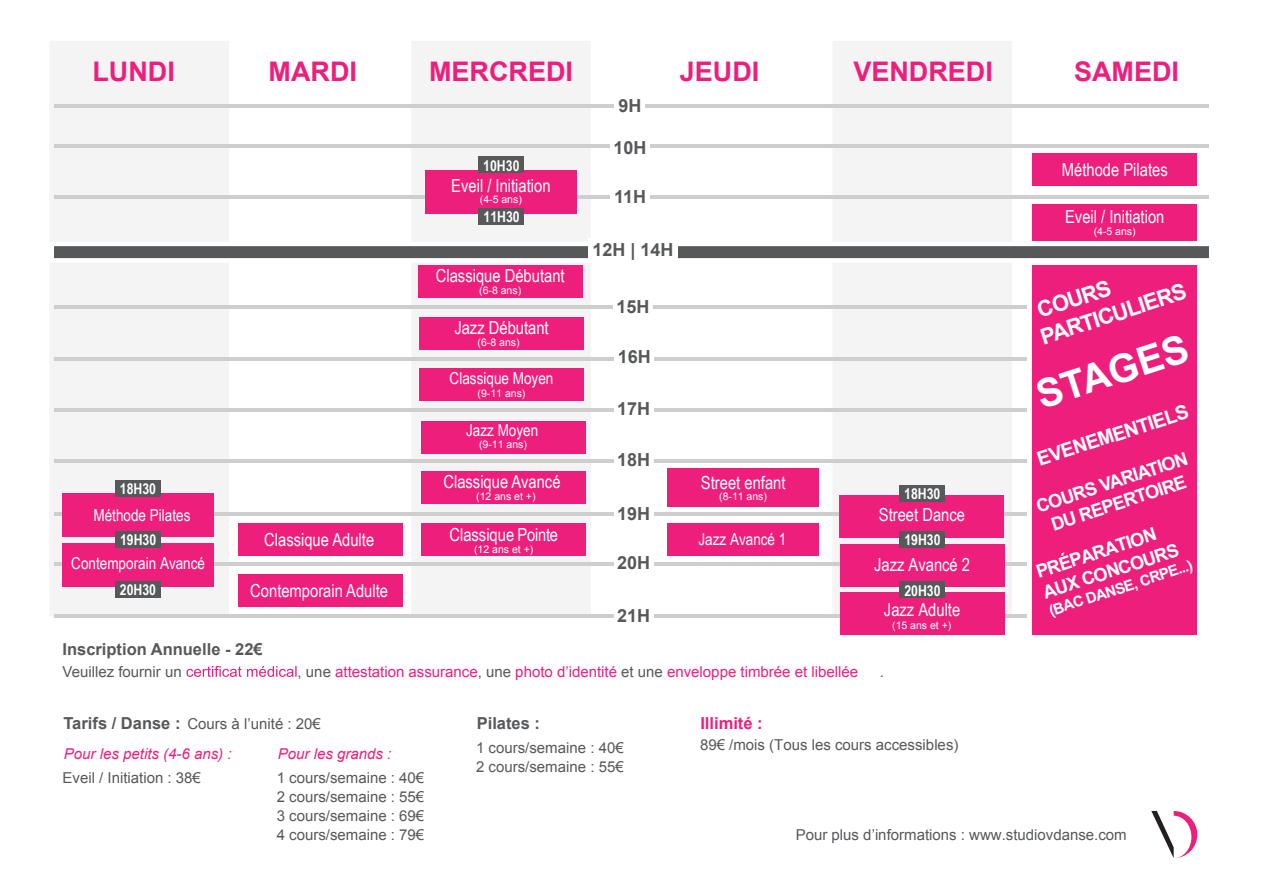
<style>
.page{position:relative;width:1263px;height:893px;background:#fff}
.page>*{position:absolute;margin:0;border:0;box-sizing:border-box;transform-origin:0 0}
.t1{font:700 39px "Arial";color:#fff}
.t2{font:700 27px "Arial";color:#ee1e7c}
.t3{font:700 22.05px/26.5px "Arial";color:#fff}
.t4{font:700 19.5px "Arial";color:#fff}
.t5{font:700 18.15px/21.9px "Arial";color:#fff}
.t6{font:18px "Arial Narrow";color:#fff}
.t7{font:700 18px "Arial";color:#57585a}
.t8{font:16.5px "Arial Narrow";color:#fff}
.t9{font:700 16.5px "Arial";color:#57585a}
.t10{font:700 16.5px "Arial";color:#ee1e7c}
.t11{font:15px/18.8px "Arial";color:#57585a}
.t12{font:15px "Arial";color:#ee1e7c}
.t13{font:700 15px "Arial Narrow";color:#fff}
.t14{font:italic 15px "Arial";color:#ee1e7c}
.t15{font:700 15px "Arial";color:#fff}
.t16{font:10.5px "Arial";color:#fff}
.s1{color:#57585a}
.s2{font-weight:700;font-size:16.5px}
</style>
<div class="page">
<div style="left:1032px;top:265px;width:165px;height:370px;background:#ee1e7c"></div>
<div style="left:48px;top:39px;width:183px;height:579px;background:#f4f4f4;border:2px solid #fff"></div>
<div style="left:410px;top:39px;width:182px;height:579px;background:#f4f4f4;border:2px solid #fff"></div>
<div style="left:831px;top:39px;width:182px;height:579px;background:#f4f4f4"></div>
<svg style="left:186px;top:666px;width:111px;height:11px"></svg>
<div style="left:418px;top:265px;width:165px;height:33px;background:#ee1e7c"></div>
<div style="left:419px;top:318px;width:165px;height:32px;background:#ee1e7c"></div>
<div style="left:238px;top:523px;width:165px;height:33px;background:#ee1e7c"></div>
<div style="left:238px;top:574px;width:165px;height:33px;background:#ee1e7c"></div>
<div style="left:420px;top:471px;width:165px;height:33px;background:#ee1e7c"></div>
<div style="left:419px;top:368px;width:165px;height:32px;background:#ee1e7c"></div>
<div style="left:420px;top:421px;width:165px;height:32px;background:#ee1e7c"></div>
<div style="left:1032px;top:204px;width:165px;height:36px;background:#ee1e7c"></div>
<div style="left:421px;top:523px;width:165px;height:33px;background:#ee1e7c"></div>
<hr style="left:54px;top:104px;width:1155px;height:4px;background:#cdced0">
<hr style="left:54px;top:144px;width:1155px;height:4px;background:#cdced0">
<hr style="left:54px;top:195px;width:1155px;height:4px;background:#cdced0">
<hr style="left:54px;top:305px;width:972px;height:4px;background:#cdced0">
<hr style="left:54px;top:512px;width:972px;height:4px;background:#cdced0">
<hr style="left:54px;top:357px;width:972px;height:4px;background:#cdced0">
<hr style="left:54px;top:562px;width:972px;height:4px;background:#cdced0">
<hr style="left:54px;top:408px;width:972px;height:4px;background:#cdced0">
<hr style="left:54px;top:614px;width:972px;height:4px;background:#cdced0">
<hr style="left:54px;top:459px;width:972px;height:4px;background:#cdced0">
<div style="left:614px;top:91px;width:31px;height:26px;background:#fff"></div>
<div style="left:610px;top:139px;width:39px;height:22px;background:#fff"></div>
<div style="left:610px;top:187px;width:39px;height:25px;background:#fff"></div>
<svg style="left:50px;top:242px;width:1159px;height:21px"></svg>
<div style="left:613px;top:298px;width:39px;height:18px;background:#fff"></div>
<div style="left:614px;top:349px;width:39px;height:19px;background:#fff"></div>
<div style="left:614px;top:398px;width:39px;height:19px;background:#fff"></div>
<div style="left:614px;top:452px;width:39px;height:16px;background:#fff"></div>
<div style="left:614px;top:506px;width:39px;height:16px;background:#fff"></div>
<div style="left:614px;top:555px;width:39px;height:18px;background:#fff"></div>
<div style="left:614px;top:608px;width:39px;height:18px;background:#fff"></div>
<div style="left:588px;top:239px;width:89px;height:24px;background:#fff"></div>
<div style="left:1032px;top:154px;width:165px;height:32px;background:#ee1e7c"></div>
<svg style="left:1151px;top:811px;width:46px;height:47px"></svg>
<div style="left:839px;top:495px;width:165px;height:43px;background:#ee1e7c"></div>
<div style="left:840px;top:544px;width:164px;height:43px;background:#ee1e7c"></div>
<div style="left:840px;top:592px;width:164px;height:43px;background:#ee1e7c"></div>
<div style="left:899px;top:532px;width:46px;height:16px;background:#57585a"></div>
<div style="left:899px;top:582px;width:46px;height:16px;background:#57585a"></div>
<div style="left:899px;top:486px;width:46px;height:16px;background:#57585a"></div>
<div style="left:667px;top:468px;width:151px;height:38px;background:#ee1e7c"></div>
<div style="left:667px;top:523px;width:151px;height:33px;background:#ee1e7c"></div>
<div style="left:62px;top:543px;width:151px;height:44px;background:#ee1e7c"></div>
<div style="left:62px;top:493px;width:151px;height:44px;background:#ee1e7c"></div>
<div style="left:115px;top:581px;width:45px;height:17px;background:#57585a"></div>
<div style="left:115px;top:532px;width:45px;height:16px;background:#57585a"></div>
<div style="left:115px;top:480px;width:45px;height:17px;background:#57585a"></div>
<div style="left:425px;top:170px;width:151px;height:43px;background:#ee1e7c"></div>
<div style="left:478px;top:208px;width:46px;height:16px;background:#57585a"></div>
<div style="left:478px;top:157px;width:46px;height:16px;background:#57585a"></div>
<h2 class="t2" style="left:92px;top:53px;width:84px">LUNDI</h2>
<h2 class="t2" style="left:269px;top:53px;width:90px">MARDI</h2>
<h2 class="t2" style="left:429px;top:53px;width:145px">MERCREDI</h2>
<h2 class="t2" style="left:680px;top:53px;width:81px">JEUDI</h2>
<h2 class="t2" style="left:853px;top:53px;width:141px">VENDREDI</h2>
<h2 class="t2" style="left:1074px;top:53px;width:107px">SAMEDI</h2>
<p class="t13" style="left:120px;top:478px;width:38px">18H30</p>
<p class="t8" style="left:93px;top:503px;width:99px">Méthode Pilates</p>
<p class="t8" style="left:71px;top:551px;width:135px">Contemporain Avancé</p>
<p class="t13" style="left:120px;top:579px;width:38px">20H30</p>
<p class="t13" style="left:120px;top:529px;width:38px">19H30</p>
<p class="t6" style="left:264px;top:526px;width:111px">Classique Adulte</p>
<p class="t6" style="left:250px;top:578px;width:139px">Contemporain Adulte</p>
<p class="t9" style="left:63px;top:638px;width:202px">Inscription Annuelle - 22€</p>
<p class="t13" style="left:483px;top:154px;width:38px">10H30</p>
<p class="t6" style="left:451px;top:172px;width:101px">Eveil / Initiation</p>
<p class="t16" style="left:480px;top:193px;width:44px">(4-5 ans)</p>
<p class="t13" style="left:483px;top:205px;width:38px">11H30</p>
<p class="t6" style="left:436px;top:262px;width:130px">Classique Débutant</p>
<p class="t6" style="left:454px;top:314px;width:96px">Jazz Débutant</p>
<p class="t16" style="left:479px;top:283px;width:44px">(6-8 ans)</p>
<p class="t16" style="left:478px;top:336px;width:44px">(6-8 ans)</p>
<p class="t8" style="left:450px;top:366px;width:105px">Classique Moyen</p>
<p class="t16" style="left:478px;top:386px;width:49px">(9-11 ans)</p>
<p class="t8" style="left:466px;top:418px;width:74px">Jazz Moyen</p>
<p class="t16" style="left:479px;top:438px;width:49px">(9-11 ans)</p>
<p class="t6" style="left:443px;top:468px;width:119px">Classique Avancé</p>
<p class="t16" style="left:476px;top:489px;width:61px">(12 ans et +)</p>
<p class="t6" style="left:449px;top:521px;width:110px">Classique Pointe</p>
<p class="t16" style="left:474px;top:542px;width:61px">(12 ans et +)</p>
<p class="t7" style="left:618px;top:93px;width:25px">9H</p>
<p class="t7" style="left:613px;top:136px;width:35px">10H</p>
<p class="t7" style="left:614px;top:185px;width:34px">11H</p>
<p class="t7" style="left:592px;top:238px;width:83px">12H | 14H</p>
<p class="t7" style="left:616px;top:295px;width:35px">15H</p>
<p class="t7" style="left:618px;top:345px;width:35px">16H</p>
<p class="t7" style="left:617px;top:396px;width:35px">17H</p>
<p class="t7" style="left:617px;top:448px;width:35px">18H</p>
<p class="t7" style="left:617px;top:502px;width:35px">19H</p>
<p class="t7" style="left:617px;top:551px;width:35px">20H</p>
<p class="t7" style="left:617px;top:604px;width:35px">21H</p>
<p class="t6" style="left:701px;top:469px;width:86px">Street enfant</p>
<p class="t16" style="left:719px;top:489px;width:49px">(8-11 ans)</p>
<p class="t8" style="left:698px;top:527px;width:90px">Jazz Avancé 1</p>
<p class="t11" style="left:63px;top:662px;width:121px">Veuillez fournir un</p>
<p class="t12" style="left:298px;top:662px;width:562px"><span class="s1">, une</span> attestation assurance<span class="s1">, une</span> photo d’identité <span class="s1">et une</span> enveloppe timbrée et libellée</p>
<p class="t11" style="left:63px;top:714px;width:259px"><span class="s2">Tarifs / Danse :</span> Cours à l’unité : 20€</p>
<p class="t9" style="left:477px;top:712px;width:65px">Pilates :</p>
<p class="t10" style="left:700px;top:712px;width:64px">Illimité :</p>
<p class="t13" style="left:904px;top:483px;width:38px">18H30</p>
<p class="t16" style="left:891px;top:491px;width:60px">(11 ans et +)</p>
<p class="t6" style="left:879px;top:502px;width:88px">Street Dance</p>
<p class="t6" style="left:874px;top:552px;width:97px">Jazz Avancé 2</p>
<p class="t6" style="left:884px;top:597px;width:78px">Jazz Adulte</p>
<p class="t13" style="left:904px;top:529px;width:38px">19H30</p>
<p class="t13" style="left:904px;top:579px;width:38px">20H30</p>
<p class="t16" style="left:892px;top:618px;width:61px">(15 ans et +)</p>
<p class="t11" style="left:880px;top:662px;width:6px">.</p>
<p class="t14" style="left:64px;top:744px;width:169px">Pour les petits (4-6 ans) :</p>
<p class="t14" style="left:278px;top:744px;width:115px">Pour les grands :</p>
<p class="t11" style="left:63px;top:769px;width:140px">Eveil / Initiation : 38€</p>
<p class="t11" style="left:277px;top:769px;width:149px">1 cours/semaine : 40€</p>
<p class="t11" style="left:277px;top:787px;width:149px">2 cours/semaine : 55€</p>
<p class="t11" style="left:476px;top:739px;width:149px">1 cours/semaine : 40€</p>
<p class="t11" style="left:476px;top:758px;width:149px">2 cours/semaine : 55€</p>
<p class="t11" style="left:700px;top:736px;width:260px">89€ /mois (Tous les cours accessibles)</p>
<p class="t6" style="left:1062px;top:157px;width:107px">Méthode Pilates</p>
<p class="t6" style="left:1065px;top:203px;width:101px">Eveil / Initiation</p>
<p class="t16" style="left:1094px;top:224px;width:44px">(4-5 ans)</p>
<h3 class="t3" style="left:1029px;top:300px;width:154px;rotate:-18deg">COURS<br>PARTICULIERS</h3>
<h1 class="t1" style="left:1030px;top:371px;width:159px;rotate:-18deg">STAGES</h1>
<h3 class="t4" style="left:1034px;top:447px;width:160px;rotate:-18deg">EVENEMENTIELS</h3>
<p class="t5" style="left:1033px;top:497px;width:160px;rotate:-18deg">COURS VARIATION</p>
<p class="t5" style="left:1033px;top:562px;width:143px;rotate:-18deg">PRÉPARATION<br>AUX CONCOURS</p>
<p class="t5" style="left:1048px;top:515px;width:142px;rotate:-18deg">DU REPERTOIRE</p>
<p class="t15" style="left:1046px;top:602px;width:152px;rotate:-18deg">(BAC DANSE, CRPE...)</p>
<p class="t11" style="left:277px;top:806px;width:149px">3 cours/semaine : 69€<br>4 cours/semaine : 79€</p>
<p class="t11" style="left:796px;top:825px;width:332px">Pour plus d’informations : www.studiovdanse.com</p>
</div>
